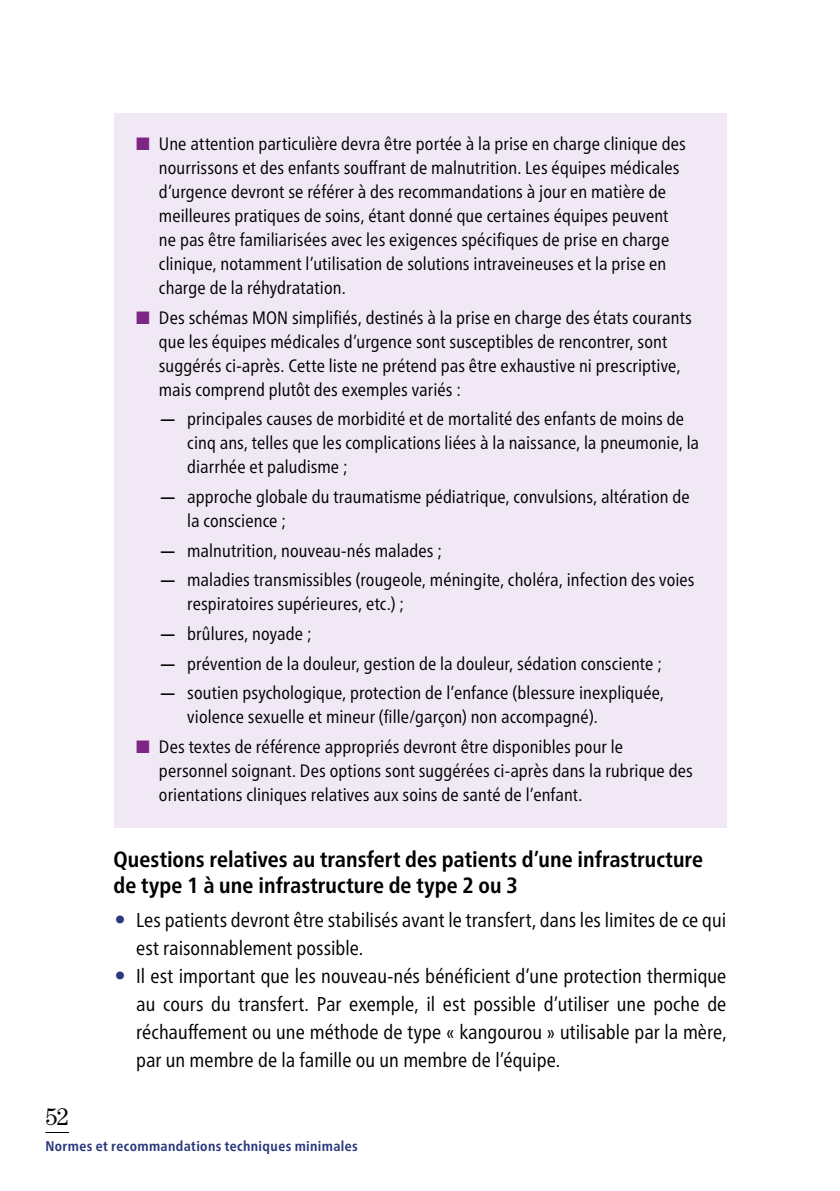
<style>
.page{position:relative;width:840px;height:1191px;background:#fff}
.page>*{position:absolute;margin:0;border:0;box-sizing:border-box;transform-origin:0 0}
.t1{font:24px "Century";color:#000}
.t2{font:700 condensed 22px/26px "Frutiger Neue LTW1 G";color:#000}
.t3{font:condensed 20px "Frutiger Neue LTW1 G";letter-spacing:.005em;color:#000}
.t4{font:condensed 18px/24px "Frutiger Neue LTW1 G";letter-spacing:.005em;color:#000}
.t5{font:700 condensed 14px "Frutiger Neue LTW1 G";letter-spacing:.025em;color:#28367b}
.s1{color:#7c2582}
.s2{font-weight:500;font-stretch:normal}
.s3{font-family:"European Pi Three";font-stretch:normal;color:#28367b}
</style>
<div class="page">
<svg style="left:45px;top:1132px;width:24px;height:1px"></svg>
<div style="left:113px;top:113px;width:613px;height:715px;background:#f0e9f5"></div>
<p class="t4" style="left:159px;top:132px;width:528px;text-indent:-23px"><span class="s1">■</span> Une attention particulière devra être portée à la prise en charge clinique des nourrissons et des enfants souffrant de malnutrition. Les équipes médicales d’urgence devront se référer à des recommandations à jour en matière de meilleures pratiques de soins, étant donné que certaines équipes peuvent ne pas être familiarisées avec les exigences spécifiques de prise en charge clinique, notamment l’utilisation de solutions intraveineuses et la prise en charge de la réhydratation.</p>
<p class="t4" style="left:159px;top:305px;width:534px;text-indent:-23px"><span class="s1">■</span> Des schémas MON simplifiés, destinés à la prise en charge des états courants que les équipes médicales d’urgence sont susceptibles de rencontrer, sont suggérés ci-après. Cette liste ne prétend pas être exhaustive ni prescriptive, mais comprend plutôt des exemples variés :</p>
<p class="t4" style="left:187px;top:407px;width:513px;text-indent:-28px"><span class="s2">—</span> principales causes de morbidité et de mortalité des enfants de moins de cinq ans, telles que les complications liées à la naissance, la pneumonie, la diarrhée et paludisme ;</p>
<p class="t4" style="left:187px;top:484px;width:503px;text-indent:-28px"><span class="s2">—</span> approche globale du traumatisme pédiatrique, convulsions, altération de la conscience ;</p>
<p class="t4" style="left:159px;top:538px;width:284px"><span class="s2">—</span> malnutrition, nouveau-nés malades ;</p>
<p class="t4" style="left:187px;top:568px;width:508px;text-indent:-28px"><span class="s2">—</span> maladies transmissibles (rougeole, méningite, choléra, infection des voies respiratoires supérieures, etc.) ;</p>
<p class="t4" style="left:159px;top:621px;width:154px"><span class="s2">—</span> brûlures, noyade ;</p>
<p class="t4" style="left:159px;top:651px;width:504px"><span class="s2">—</span> prévention de la douleur, gestion de la douleur, sédation consciente ;</p>
<p class="t4" style="left:187px;top:681px;width:478px;text-indent:-28px"><span class="s2">—</span> soutien psychologique, protection de l’enfance (blessure inexpliquée, violence sexuelle et mineur (fille/garçon) non accompagné).</p>
<p class="t4" style="left:159px;top:734px;width:535px;text-indent:-23px"><span class="s1">■</span> Des textes de référence appropriés devront être disponibles pour le personnel soignant. Des options sont suggérées ci-après dans la rubrique des orientations cliniques relatives aux soins de santé de l’enfant.</p>
<p class="t2" style="left:113px;top:846px;width:591px">Questions relatives au transfert des patients d’une infrastructure de type 1 à une infrastructure de type 2 ou 3</p>
<p class="t3" style="left:113px;top:908px;width:614px"><span class="s3">"</span> Les patients devront être stabilisés avant le transfert, dans les limites de ce qui</p>
<p class="t3" style="left:136px;top:936px;width:228px">est raisonnablement possible.</p>
<p class="t3" style="left:113px;top:964px;width:614px"><span class="s3">"</span> Il est important que les nouveau-nés bénéficient d’une protection thermique</p>
<p class="t3" style="left:136px;top:992px;width:591px">au cours du transfert. Par exemple, il est possible d’utiliser une poche de</p>
<p class="t3" style="left:136px;top:1020px;width:591px">réchauffement ou une méthode de type « kangourou » utilisable par la mère,</p>
<p class="t3" style="left:136px;top:1048px;width:425px">par un membre de la famille ou un membre de l’équipe.</p>
<h1 class="t1" style="left:45px;top:1102px;width:25px">52</h1>
<p class="t5" style="left:45px;top:1137px;width:314px">Normes et recommandations techniques minimales</p>
</div>
